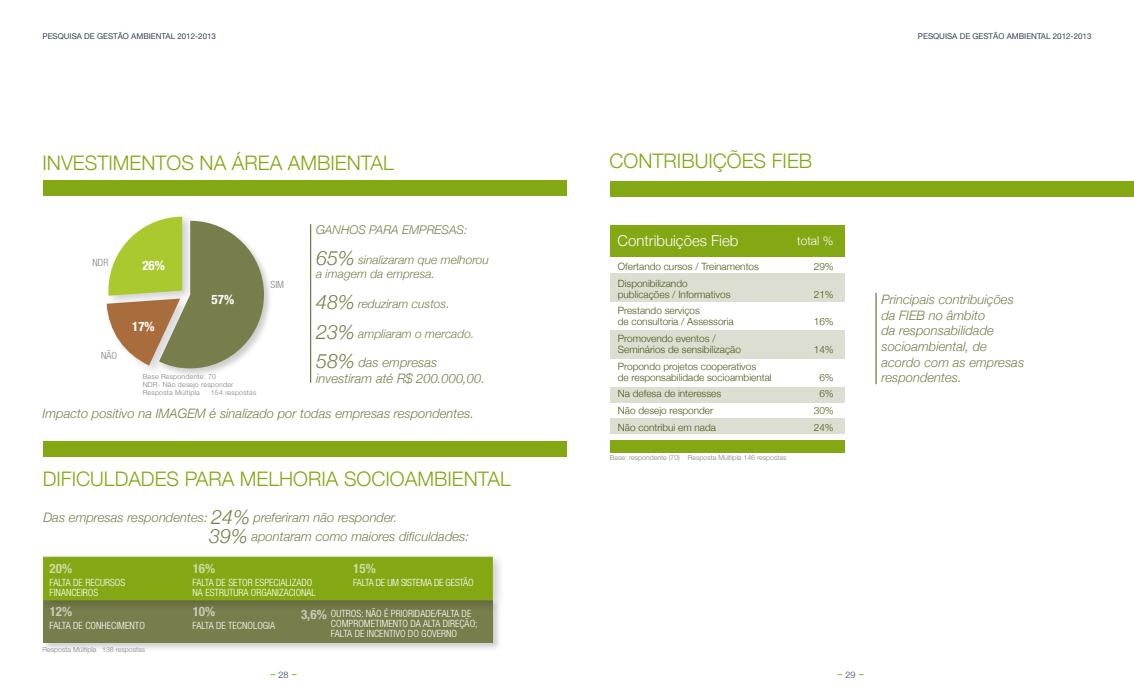
<style>
.page{position:relative;width:1134px;height:695px;background:#fff}
.page>*{position:absolute;margin:0;border:0;box-sizing:border-box;transform-origin:0 0}
.t1{font:300 20px "Helvetica Neue";color:#84a714}
.t2{font:300 15px "Helvetica Neue";color:#fff}
.t3{font:italic 300 13px/15.6px "Helvetica Neue";color:#777e4b}
.t4{font:700 condensed 13px "Helvetica Neue LT Pro";color:#fff}
.t5{font:italic 300 12px/14.4px "Helvetica Neue";color:#777e4b}
.t6{font:300 12px "Helvetica Neue";color:#fff}
.t7{font:300 10px/11px "Helvetica Neue";color:#495916}
.t8{font:300 condensed 10px/10px "Helvetica Neue LT Pro";color:#fff}
.t9{font:300 condensed 10px "Helvetica Neue LT Pro";letter-spacing:-.02em;color:#fff}
.t10{font:300 condensed 10px "Helvetica Neue LT Pro";color:#818084}
.t11{font:300 9px "Helvetica Neue";color:#304257}
.t12{font:8px "Helvetica Neue";color:#304257}
.t13{font:300 7px "Helvetica Neue LT Pro";color:#818084}
.t14{font:300 7px/8px "Helvetica Neue LT Pro";letter-spacing:.03em;color:#818084}
.s1{font-size:19.9px}
</style>
<div class="page">
<div style="left:158px;top:219px;width:116px;height:159px;background:#000;opacity:.2"></div>
<svg style="left:106px;top:217px;width:158px;height:151px"></svg>
<div style="left:43px;top:181px;width:524px;height:15px;background:#84a714"></div>
<div style="left:43px;top:441px;width:524px;height:15px;background:#84a714"></div>
<hr style="left:310px;top:224px;width:1px;height:159px;background:#495916">
<div style="left:41px;top:598px;width:462px;height:54px;background:#000;opacity:.2"></div>
<div style="left:43px;top:600px;width:450px;height:42px;background:#777e4b"></div>
<div style="left:38px;top:551px;width:468px;height:61px;background:#000;opacity:.2"></div>
<div style="left:43px;top:556px;width:450px;height:44px;background:#84a714;border:1px solid #84a714"></div>
<div style="left:610px;top:273px;width:235px;height:29px;background:#dbded1"></div>
<div style="left:610px;top:330px;width:235px;height:29px;background:#dbded1"></div>
<div style="left:609px;top:387px;width:235px;height:15px;background:#dbded1"></div>
<div style="left:609px;top:418px;width:235px;height:16px;background:#dbded1"></div>
<div style="left:610px;top:225px;width:235px;height:32px;background:#84a714"></div>
<div style="left:610px;top:440px;width:235px;height:12px;background:#84a714"></div>
<div style="left:610px;top:181px;width:524px;height:15px;background:#84a714"></div>
<hr style="left:876px;top:293px;width:1px;height:91px;background:#495916">
<p class="t12" style="left:43px;top:31px;width:175px">PESQUISA DE GESTÃO AMBIENTAL 2012-2013</p>
<p class="t12" style="left:918px;top:31px;width:175px">PESQUISA DE GESTÃO AMBIENTAL 2012-2013</p>
<h1 class="t1" style="left:43px;top:151px;width:44px">Investimentos</h1>
<h1 class="t1" style="left:200px;top:151px;width:46px">na área</h1>
<h1 class="t1" style="left:288px;top:151px;width:13px">ambiental</h1>
<p class="t5" style="left:316px;top:223px;width:153px">GANHOS PARA EMPRESAS:</p>
<p class="t5" style="left:316px;top:252px;width:174px"><span class="s1">65%</span> sinalizaram que melhorou a imagem da empresa.</p>
<p class="t5" style="left:316px;top:296px;width:135px"><span class="s1">48%</span> reduziram custos.</p>
<p class="t5" style="left:316px;top:326px;width:160px"><span class="s1">23%</span> ampliaram o mercado.</p>
<p class="t3" style="left:316px;top:354px;width:170px"><span class="s1">58%</span> das empresas investiram até R$ 200.000,00.</p>
<p class="t3" style="left:43px;top:405px;width:433px">Impacto positivo na IMAGEM é sinalizado por todas empresas respondentes.</p>
<p class="t10" style="left:93px;top:257px;width:17px">ND R</p>
<p class="t4" style="left:142px;top:257px;width:24px">26%</p>
<p class="t10" style="left:271px;top:279px;width:15px">SIM</p>
<p class="t4" style="left:212px;top:291px;width:24px">57%</p>
<p class="t4" style="left:132px;top:318px;width:24px">17%</p>
<p class="t10" style="left:101px;top:350px;width:17px">NÃO</p>
<p class="t14" style="left:143px;top:372px;width:92px">Base Respondente: 70<br>NDR- Não desejo responder<br>Resposta Múltipla</p>
<p class="t14" style="left:211px;top:388px;width:47px">154 respostas</p>
<h1 class="t1" style="left:43px;top:466px;width:26px">Dificuldades</h1>
<h1 class="t1" style="left:185px;top:466px;width:14px">para</h1>
<h1 class="t1" style="left:240px;top:466px;width:30px">Melhoria</h1>
<h1 class="t1" style="left:344px;top:466px;width:26px">Socioambiental</h1>
<p class="t3" style="left:209px;top:508px;width:261px;line-height:19px;text-indent:-166px">Das empresas respondentes: <span class="s1">24%</span> preferiram não responder.<br><span class="s1">39%</span> apontaram como maiores dificuldades:</p>
<p class="t4" style="left:50px;top:560px;width:24px">20%</p>
<p class="t4" style="left:50px;top:603px;width:24px">12%</p>
<p class="t4" style="left:193px;top:603px;width:24px">10%</p>
<p class="t4" style="left:301px;top:606px;width:27px">3,6%</p>
<p class="t4" style="left:193px;top:560px;width:24px">16%</p>
<p class="t4" style="left:353px;top:560px;width:24px">15%</p>
<p class="t8" style="left:193px;top:577px;width:125px">FALTA DE SETOR ESPECIALIZADO<br>NA ESTRUTURA ORGANIZACIONAL</p>
<p class="t9" style="left:353px;top:576px;width:122px">FALTA DE UM SISTEMA DE GESTÃO</p>
<p class="t8" style="left:50px;top:577px;width:76px">FALTA DE RECURSOS<br>FINANCEIROS</p>
<p class="t8" style="left:50px;top:620px;width:97px">FALTA DE CONHECIMENTO</p>
<p class="t8" style="left:193px;top:620px;width:84px">FALTA DE TECNOLOGIA</p>
<p class="t8" style="left:331px;top:608px;width:148px">OUTROS: NÃO É PRIORIDADE/FALTA DE<br>COMPROMETIMENTO DA ALTA DIREÇÃO;<br>FALTA DE INCENTIVO DO GOVERNO</p>
<p class="t13" style="left:43px;top:645px;width:104px">Resposta Múltipla 138 respostas</p>
<h1 class="t1" style="left:609px;top:149px;width:27px">Contribuiç</h1>
<h1 class="t1" style="left:727px;top:149px;width:66px">ões Fieb</h1>
<p class="t2" style="left:618px;top:231px;width:122px">Contribuições Fieb</p>
<p class="t6" style="left:797px;top:233px;width:38px">total %</p>
<p class="t7" style="left:618px;top:261px;width:143px">Ofertando cursos / Treinamentos</p>
<p class="t7" style="left:814px;top:261px;width:22px">29%</p>
<p class="t7" style="left:618px;top:277px;width:114px">Disponibilizando publicações / Informativos</p>
<p class="t7" style="left:814px;top:288px;width:22px">21%</p>
<p class="t7" style="left:618px;top:305px;width:117px">Prestando serviços<br>de consultoria / assessoria</p>
<p class="t7" style="left:814px;top:316px;width:22px">16%</p>
<p class="t7" style="left:618px;top:333px;width:125px">Promovendo eventos /<br>Seminários de sensibilização</p>
<p class="t7" style="left:814px;top:344px;width:22px">14%</p>
<p class="t7" style="left:618px;top:360px;width:155px">Propondo projetos cooperativos<br>de responsabilidade socioambiental</p>
<p class="t7" style="left:819px;top:371px;width:16px">6%</p>
<p class="t7" style="left:618px;top:388px;width:105px">Na defesa de interesses</p>
<p class="t7" style="left:819px;top:388px;width:16px">6%</p>
<p class="t7" style="left:618px;top:405px;width:97px">Não desejo responder</p>
<p class="t7" style="left:814px;top:405px;width:22px">30%</p>
<p class="t7" style="left:618px;top:421px;width:100px">Não contribui em nada</p>
<p class="t7" style="left:814px;top:421px;width:22px">24%</p>
<p class="t13" style="left:610px;top:453px;width:178px">Base: respondente (70) Resposta Múltipla 146 respostas</p>
<p class="t11" style="left:278px;top:669px;width:12px">28</p>
<p class="t11" style="left:845px;top:669px;width:12px">29</p>
<p class="t3" style="left:881px;top:291px;width:144px">Principais contribuições da FIEB no âmbito<br>da responsabilidade socioambiental, de acordo com as empresas respondentes.</p>
</div>
